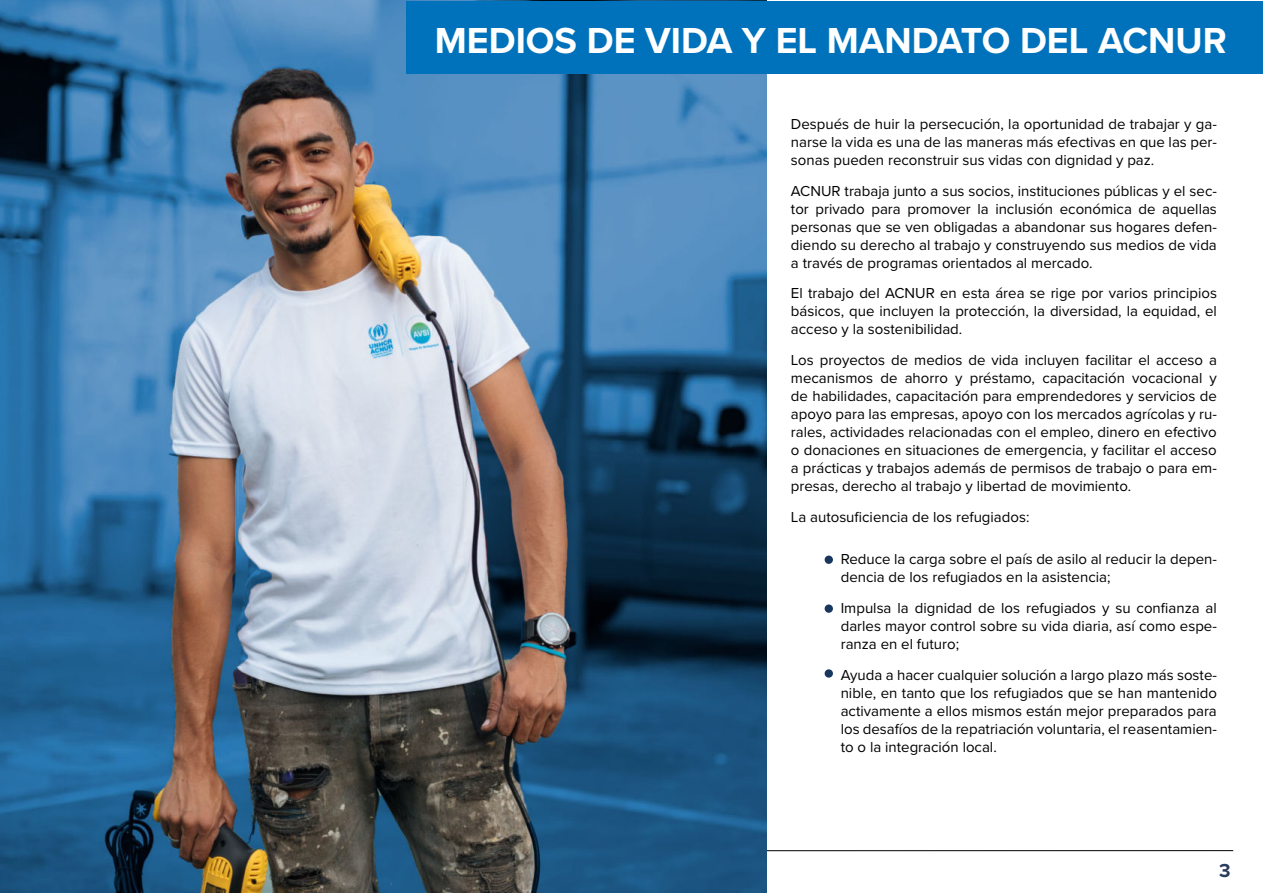
<style>
.page{position:relative;width:1263px;height:893px;background:#fff}
.page>*{position:absolute;margin:0;border:0;box-sizing:border-box;transform-origin:0 0}
.t1{font:700 37.5px "Proxima Nova";color:#fff}
.t2{font:700 19.5px "Proxima Nova";color:#293b5e}
.t3{font:15px/18px "Proxima Nova";color:#000;text-align:justify}
</style>
<div class="page">
<hr style="left:32px;top:850px;width:1201px;height:1px;background:#000">
<img style="left:0;top:0;width:766px;height:893px">
<div style="left:406px;top:1px;width:856px;height:73px;background:#0072bc"></div>
<div style="left:825px;top:556px;width:8px;height:8px;background:#18375f;border-radius:50%"></div>
<div style="left:825px;top:604px;width:8px;height:9px;background:#18375f;border-radius:50%"></div>
<div style="left:825px;top:669px;width:8px;height:9px;background:#18375f;border-radius:50%"></div>
<h1 class="t1" style="left:435px;top:20px;width:794px">MEDIOS DE VIDA Y EL MANDATO DEL ACNUR</h1>
<p class="t3" style="left:791px;top:115px;width:427px">Después de huir la persecución, la oportunidad de trabajar y ga&shy;narse la vida es una de las maneras más efectivas en que las per&shy;sonas pueden reconstruir sus vidas con dignidad y paz.</p>
<p class="t3" style="left:791px;top:182px;width:427px">ACNUR trabaja junto a sus socios, instituciones públicas y el sec&shy;tor privado para promover la inclusión económica de aquellas personas que se ven obligadas a abandonar sus hogares defen&shy;diendo su derecho al trabajo y construyendo sus medios de vida a través de programas orientados al mercado.</p>
<p class="t3" style="left:791px;top:284px;width:427px">El trabajo del ACNUR en esta área se rige por varios principios básicos, que incluyen la protección, la diversidad, la equidad, el acceso y la sostenibilidad.</p>
<p class="t3" style="left:791px;top:351px;width:427px">Los proyectos de medios de vida incluyen facilitar el acceso a mecanismos de ahorro y préstamo, capacitación vocacional y de habilidades, capacitación para emprendedores y servicios de apoyo para las empresas, apoyo con los mercados agrícolas y ru&shy;rales, actividades relacionadas con el empleo, dinero en efectivo o donaciones en situaciones de emergencia, y facilitar el acceso a prácticas y trabajos además de permisos de trabajo o para em&shy;presas, derecho al trabajo y libertad de movimiento.</p>
<p class="t3" style="left:791px;top:508px;width:240px">La autosuficiencia de los refugiados:</p>
<p class="t3" style="left:841px;top:550px;width:378px">Reduce la carga sobre el país de asilo al reducir la depen&shy;dencia de los refugiados en la asistencia;</p>
<p class="t3" style="left:841px;top:599px;width:378px">Impulsa la dignidad de los refugiados y su confianza al darles mayor control sobre su vida diaria, así como espe&shy;ranza en el futuro;</p>
<p class="t3" style="left:841px;top:666px;width:378px">Ayuda a hacer cualquier solución a largo plazo más soste&shy;nible, en tanto que los refugiados que se han mantenido activamente a ellos mismos están mejor preparados para los desafíos de la repatriación voluntaria, el reasentamien&shy;to o la integración local.</p>
<h2 class="t2" style="left:1219px;top:860px;width:13px">3</h2>
</div>
